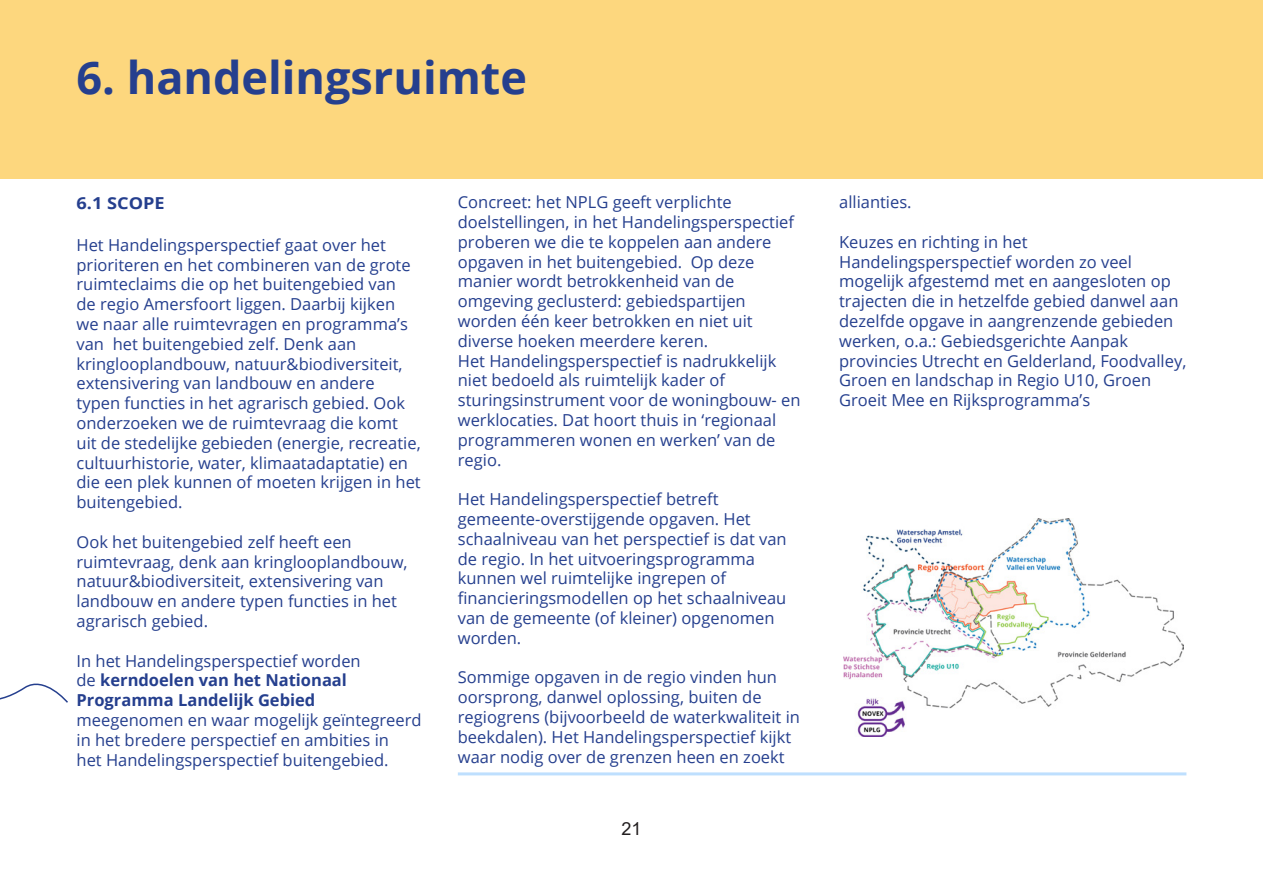
<style>
.page{position:relative;width:1263px;height:893px;background:#fff}
.page>*{position:absolute;margin:0;border:0;box-sizing:border-box;transform-origin:0 0}
.t1{font:700 45px "Open Sans";color:#253f8e}
.t2{font:18px "Arial";color:#231f20}
.t3{font:16.5px/19.8px "Open Sans";color:#253f8e}
.t4{font:700 16.5px "Open Sans";color:#253f8e;scale:1.1 1}
.s1{font-weight:700}
</style>
<div class="page">
<hr style="left:458px;top:772px;width:728px;height:3px;background:#bedffe">
<div style="left:0;top:0;width:1263px;height:179px;background:#fdd77e"></div>
<svg style="left:0;top:683px;width:68px;height:20px"></svg>
<img style="left:843px;top:518px;width:340px;height:218px">
<p class="t1" style="left:77px;top:46px;width:452px">6. handelingsruimte</p>
<p class="t4" style="left:77px;top:192px;width:82px">6.1 SCOPE</p>
<p class="t3" style="left:77px;top:234px;width:346px">Het Handelingsperspectief gaat over het prioriteren en het combineren van de grote ruimteclaims die op het buitengebied van<br>de regio Amersfoort liggen. Daarbij kijken we naar alle ruimtevragen en programma’s van het buitengebied zelf. Denk aan kringlooplandbouw, natuur&amp;biodiversiteit, extensivering van landbouw en andere typen functies in het agrarisch gebied. Ook onderzoeken we de ruimtevraag die komt uit de stedelijke gebieden (energie, recreatie, cultuurhistorie, water, klimaatadaptatie) en die een plek kunnen of moeten krijgen in het buitengebied.</p>
<p class="t3" style="left:77px;top:531px;width:333px">Ook het buitengebied zelf heeft een ruimtevraag, denk aan kringlooplandbouw, natuur&amp;biodiversiteit, extensivering van landbouw en andere typen functies in het agrarisch gebied.</p>
<p class="t3" style="left:77px;top:650px;width:347px">In het Handelingsperspectief worden<br>de <span class="s1">kerndoelen van het Nationaal Programma Landelijk Gebied </span>meegenomen en waar mogelijk geïntegreerd in het bredere perspectief en ambities in<br>het Handelingsperspectief buitengebied.</p>
<p class="t3" style="left:458px;top:192px;width:338px">Concreet: het NPLG geeft verplichte doelstellingen, in het Handelingsperspectief proberen we die te koppelen aan andere opgaven in het buitengebied. Op deze manier wordt betrokkenheid van de omgeving geclusterd: gebiedspartijen worden één keer betrokken en niet uit diverse hoeken meerdere keren.</p>
<p class="t3" style="left:458px;top:350px;width:344px">Het Handelingsperspectief is nadrukkelijk niet bedoeld als ruimtelijk kader of sturingsinstrument voor de woningbouw- en werklocaties. Dat hoort thuis in ‘regionaal programmeren wonen en werken’ van de regio.</p>
<p class="t3" style="left:458px;top:489px;width:330px">Het Handelingsperspectief betreft gemeente-overstijgende opgaven. Het schaalniveau van het perspectief is dat van de regio. In het uitvoeringsprogramma kunnen wel ruimtelijke ingrepen of financieringsmodellen op het schaalniveau van de gemeente (of kleiner) opgenomen worden.</p>
<p class="t3" style="left:458px;top:667px;width:344px">Sommige opgaven in de regio vinden hun oorsprong, danwel oplossing, buiten de regiogrens (bijvoorbeeld de waterkwaliteit in beekdalen). Het Handelingsperspectief kijkt waar nodig over de grenzen heen en zoekt</p>
<p class="t2" style="left:621px;top:816px;width:22px">21</p>
<p class="t3" style="left:839px;top:192px;width:74px">allianties.</p>
<p class="t3" style="left:839px;top:232px;width:349px">Keuzes en richting in het Handelingsperspectief worden zo veel mogelijk afgestemd met en aangesloten op trajecten die in hetzelfde gebied danwel aan dezelfde opgave in aangrenzende gebieden werken, o.a.: Gebiedsgerichte Aanpak provincies Utrecht en Gelderland, Foodvalley, Groen en landschap in Regio U10, Groen Groeit Mee en Rijksprogramma’s</p>
</div>
